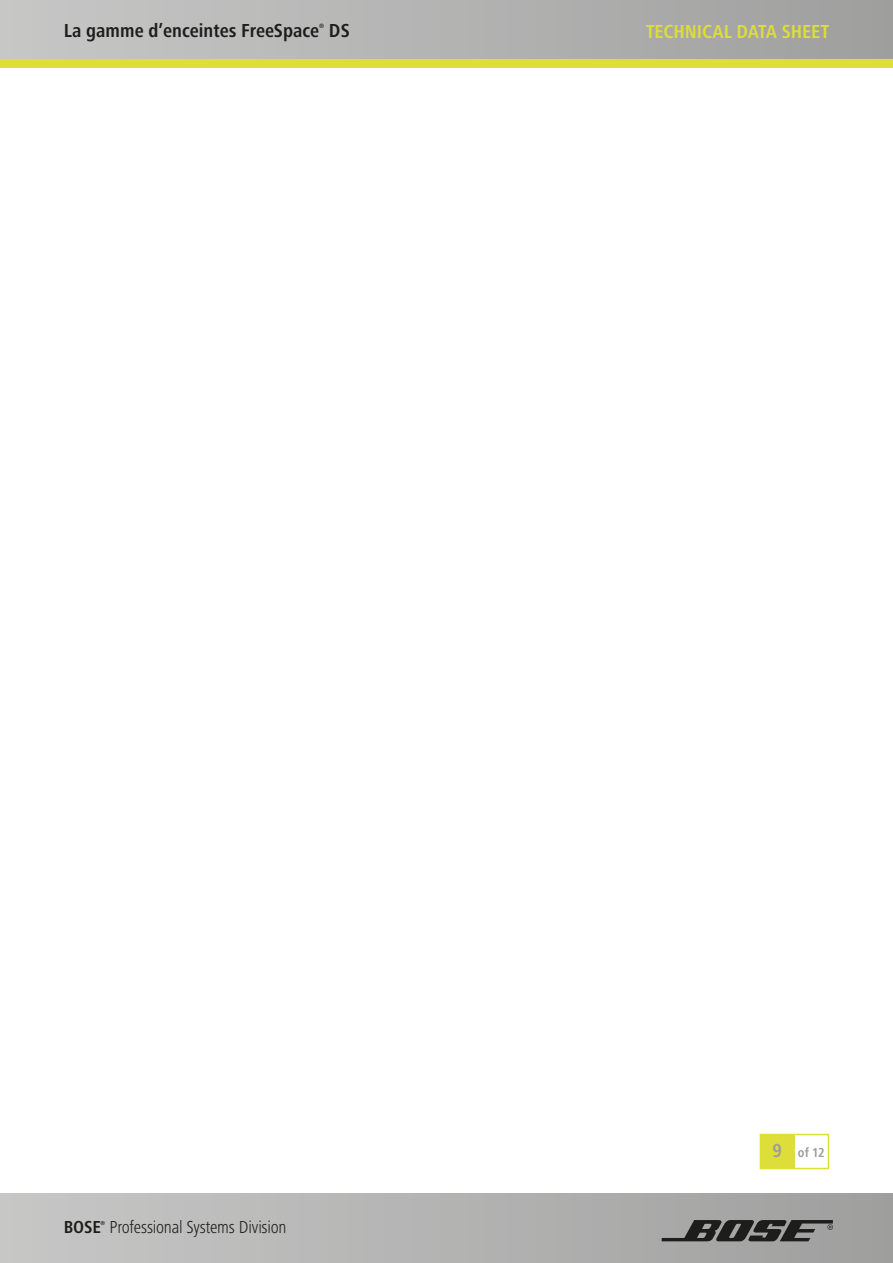
<style>
.page{position:relative;width:893px;height:1263px;background:#fff}
.page>*{position:absolute;margin:0;border:0;box-sizing:border-box;transform-origin:0 0}
.t1{font:700 condensed 19.5px "Frutiger Next LTW1 G";color:#1d1d1b}
.t2{font:700 condensed 19.5px "Frutiger Next LTW1 G";letter-spacing:-.005em;color:#ddde3a}
.t3{font:300 condensed 18px "Frutiger Next LTW1 G";letter-spacing:-.015em;color:#1d1d1b}
.t4{font:700 condensed 18px "Frutiger Next LTW1 G";color:#1d1d1b}
.t5{font:700 condensed 13.5px "Frutiger Next LTW1 G";color:#9d9d9c}
.t6{font:700 condensed 6.45px "Frutiger Next LTW1 G";color:#1d1d1b}
.t7{font:700 condensed 6px "Frutiger Next LTW1 G";color:#1d1d1b}
.s1{font-size:19.5px}
</style>
<div class="page">
<div style="left:0;top:0;width:893px;height:60px;background:linear-gradient(to right,#c7c7c7,#9f9f9e)"></div>
<div style="left:0;top:60px;width:893px;height:8px;background:#ddde3a"></div>
<div style="left:0;top:1194px;width:893px;height:69px;background:linear-gradient(to right,#c7c7c7,#9f9f9e)"></div>
<svg style="left:662px;top:1220px;width:171px;height:21px;background:#565655"></svg>
<div style="left:760px;top:1134px;width:34px;height:34px;background:#ddde3a"></div>
<div style="left:760px;top:1134px;width:69px;height:35px;border:2px solid #ddde3a"></div>
<p class="t1" style="left:64px;top:20px;width:257px">La gamme d’enceintes FreeSpace</p>
<p class="t6" style="left:319px;top:22px;width:7px">®</p>
<p class="t1" style="left:329px;top:20px;width:22px">DS</p>
<p class="t2" style="left:646px;top:20px;width:185px">TECHNICAL DATA SHEET</p>
<p class="t4" style="left:64px;top:1217px;width:39px">BOSE</p>
<p class="t7" style="left:101px;top:1219px;width:6px">®</p>
<p class="t3" style="left:110px;top:1217px;width:179px">Professional Systems Division</p>
<p class="t5" style="left:773px;top:1145px;width:53px"><span class="s1">9</span> of 12</p>
</div>
